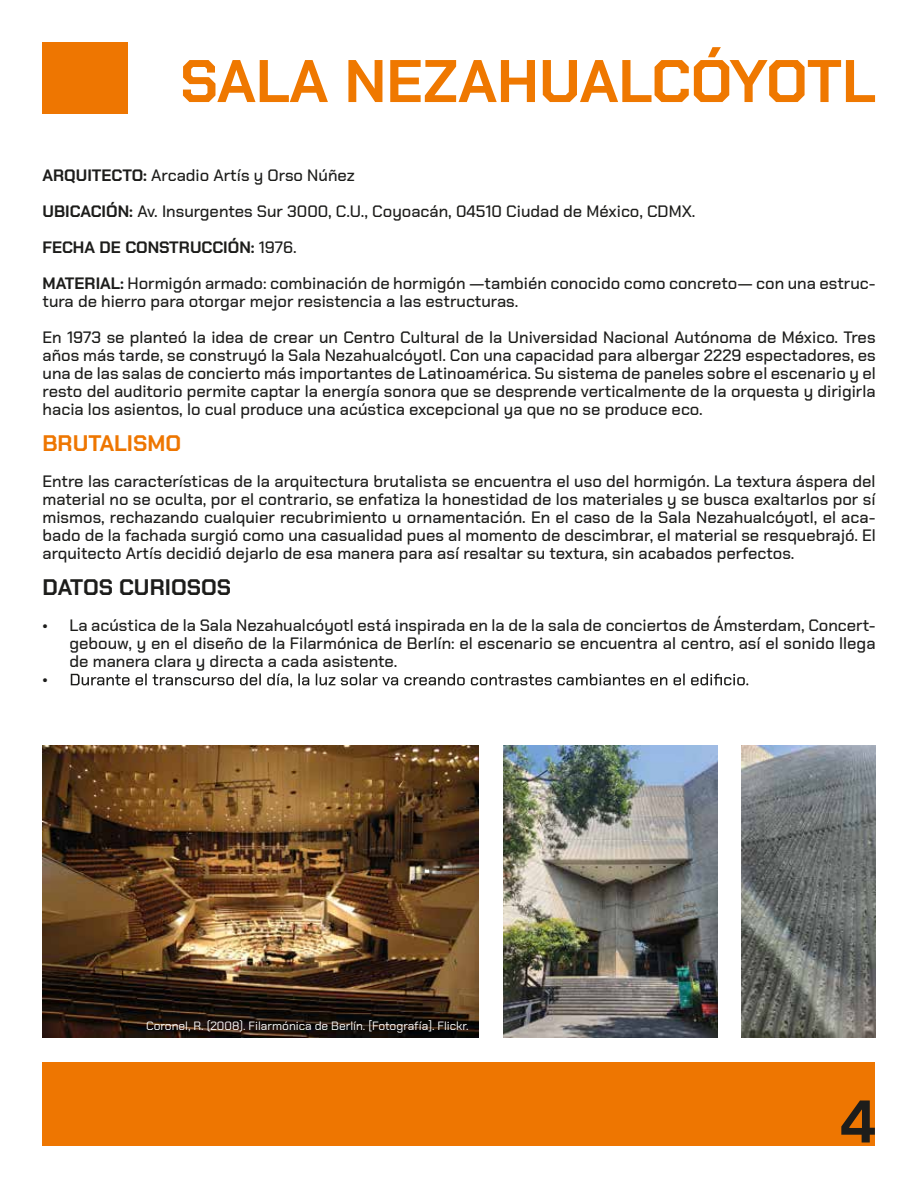
<style>
.page{position:relative;width:918px;height:1188px;background:#fff}
.page>*{position:absolute;margin:0;border:0;box-sizing:border-box;transform-origin:0 0}
.t1{font:700 60px "Chakra Petch";color:#ef7800}
.t2{font:700 60px "Chakra Petch";color:#1d1d1b}
.t3{font:700 22.5px "Chakra Petch";color:#1d1d1b}
.t4{font:700 22.5px "Chakra Petch";color:#ee7601}
.t5{font:500 16.5px/18px "Chakra Petch";color:#1d1d1b}
.t6{font:12px "Chakra Petch";color:#fff}
.s1{font-weight:700}
</style>
<div class="page">
<svg style="left:71px;top:674px;width:677px;height:13px"></svg>
<img style="left:43px;top:746px;width:435px;height:291px">
<img style="left:742px;top:746px;width:133px;height:291px">
<img style="left:503px;top:746px;width:214px;height:291px">
<div style="left:43px;top:43px;width:85px;height:71px;background:#ee7601"></div>
<div style="left:43px;top:1062px;width:832px;height:83px;background:#ee7601"></div>
<h1 class="t1" style="left:180px;top:46px;width:697px">SALA NEZAHUALCÓYOTL</h1>
<p class="t5" style="left:43px;top:158px;width:834px;line-height:36px"><span class="s1">ARQUITECTO:</span> Arcadio Artís y Orso Núñez<br><span class="s1">UBICACIÓN:</span> Av. Insurgentes Sur 3000, C.U., Coyoacán, 04510 Ciudad de México, CDMX.<br><span class="s1">FECHA DE CONSTRUCCIÓN:</span> 1976.<br><span class="s1">MATERIAL:</span> Hormigón armado: combinación de hormigón ―también conocido como concreto― con una estruc-</p>
<p class="t5" style="left:43px;top:284px;width:835px;line-height:36px">tura de hierro para otorgar mejor resistencia a las estructuras.<br>En 1973 se planteó la idea de crear un Centro Cultural de la Universidad Nacional Autónoma de México. Tres</p>
<p class="t5" style="left:43px;top:347px;width:835px;text-align:justify">años más tarde, se construyó la Sala Nezahualcóyotl. Con una capacidad para albergar 2229 espectadores, es una de las salas de concierto más importantes de Latinoamérica. Su sistema de paneles sobre el escenario y el resto del auditorio permite captar la energía sonora que se desprende verticalmente de la orquesta y dirigirla hacia los asientos, lo cual produce una acústica excepcional ya que no se produce eco.</p>
<h2 class="t4" style="left:43px;top:430px;width:140px">BRUTALISMO</h2>
<p class="t5" style="left:43px;top:473px;width:835px;text-align:justify">Entre las características de la arquitectura brutalista se encuentra el uso del hormigón. La textura áspera del material no se oculta, por el contrario, se enfatiza la honestidad de los materiales y se busca exaltarlos por sí mismos, rechazando cualquier recubrimiento u ornamentación. En el caso de la Sala Nezahualcóyotl, el aca&shy;bado de la fachada surgió como una casualidad pues al momento de descimbrar, el material se resquebrajó. El arquitecto Artís decidió dejarlo de esa manera para así resaltar su textura, sin acabados perfectos.</p>
<h2 class="t3" style="left:43px;top:574px;width:190px">DATOS CURIOSOS</h2>
<p class="t5" style="left:43px;top:617px;width:834px">• La acústica de la Sala Nezahualcóyotl está inspirada en la de la sala de conciertos de Ámsterdam, Concert-</p>
<p class="t5" style="left:70px;top:635px;width:808px">gebouw, y en el diseño de la Filarmónica de Berlín: el escenario se encuentra al centro, así el sonido llega</p>
<p class="t5" style="left:70px;top:653px;width:329px">de manera clara y directa a cada asistente.</p>
<p class="t5" style="left:43px;top:671px;width:7px">•</p>
<p class="t6" style="left:146px;top:1019px;width:324px">Coronel, R. (2008). Filarmónica de Berlín. [Fotografía]. Flickr.</p>
<h1 class="t2" style="left:841px;top:1087px;width:36px">4</h1>
</div>
